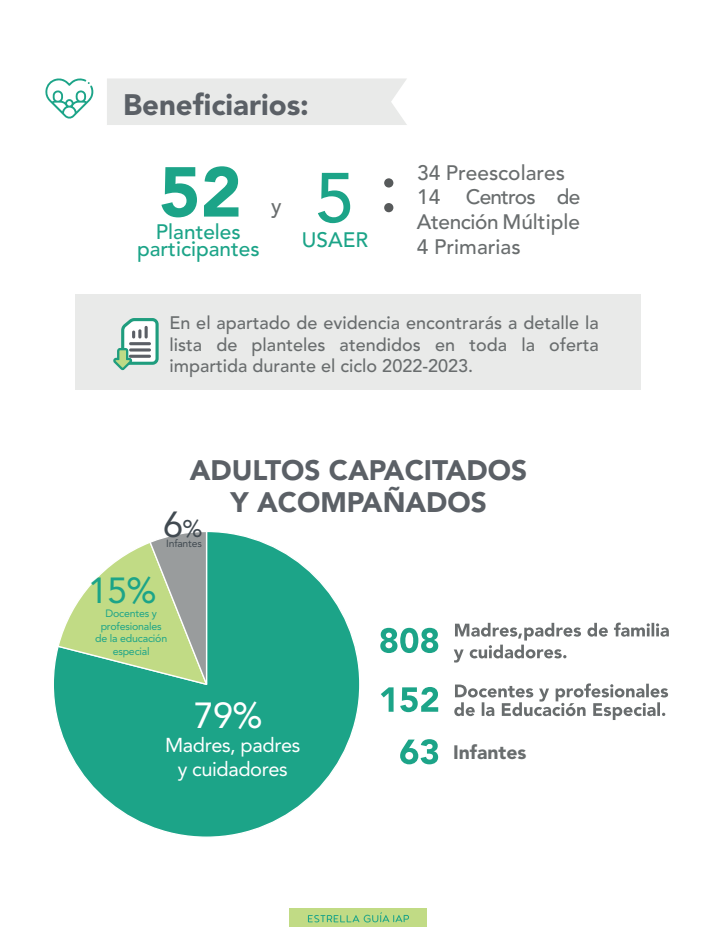
<style>
.page{position:relative;width:717px;height:927px;background:#fff}
.page>*{position:absolute;margin:0;border:0;box-sizing:border-box;transform-origin:0 0}
.t1{font:900 70px "Avenir LT Std";color:#1ca488}
.t2{font:500 70px "Avenir LT Std";color:#1ca488}
.t3{font:500 70px "Avenir LT Std";color:#575a5b}
.t4{font:36px "Avenir LT Std";color:#fff}
.t5{font:36px "Avenir LT Std";color:#1ca488}
.t6{font:36px "Avenir LT Std";color:#414a51}
.t7{font:900 29.6px "Avenir LT Std";color:#5b6066}
.t8{font:900 28px/32px "Avenir LT Std";color:#5b6066;text-align:center}
.t9{font:500 20.8px/24.8px "Avenir LT Std";color:#696d6e}
.t10{font:500 20.8px/16.8px "Avenir LT Std";color:#1ca488;text-align:center}
.t11{font:20px/24px "Avenir LT Std";letter-spacing:-.02em;color:#fff;text-align:center}
.t12{font:900 19.2px "Avenir LT Std";color:#696d6e}
.t13{font:500 18px/21.6px "Avenir LT Std";color:#696d6e;text-align:justify}
.t14{font:10.4px/12.8px "Avenir LT Std";letter-spacing:-.02em;color:#1ca488;text-align:center}
.t15{font:10.4px "Avenir LT Std";letter-spacing:-.02em;color:#414a51}
.s1{font-size:24px}
</style>
<div class="page">
<svg style="left:54px;top:532px;width:306px;height:305px;fill:#1ca488"></svg>
<svg style="left:57px;top:532px;width:150px;height:153px"></svg>
<svg style="left:453px;top:623px;width:215px;height:39px"></svg>
<svg style="left:454px;top:683px;width:213px;height:37px"></svg>
<svg style="left:380px;top:628px;width:58px;height:25px"></svg>
<svg style="left:381px;top:687px;width:57px;height:25px"></svg>
<svg style="left:400px;top:739px;width:38px;height:25px"></svg>
<svg style="left:45px;top:78px;width:48px;height:41px"></svg>
<div style="left:107px;top:78px;width:300px;height:47px;background:#e9eae9"></div>
<div style="left:290px;top:908px;width:137px;height:19px;background:#c1db85"></div>
<svg style="left:308px;top:912px;width:101px;height:10px"></svg>
<div style="left:76px;top:294px;width:565px;height:96px;background:#e9eae9"></div>
<svg style="left:113px;top:318px;width:45px;height:52px"></svg>
<h3 class="t7" style="left:123px;top:87px;width:187px">Beneficiarios:</h3>
<h1 class="t1" style="left:159px;top:150px;width:84px">52</h1>
<p class="t10" style="left:137px;top:224px;width:124px">Planteles participantes</p>
<p class="t9" style="left:271px;top:194px;width:12px">y</p>
<h1 class="t2" style="left:315px;top:158px;width:40px">5</h1>
<p class="t10" style="left:301px;top:232px;width:68px">USAER</p>
<h1 class="t3" style="left:379px;top:147px;width:21px">:</h1>
<p class="t9" style="left:416px;top:161px;width:165px">34 Preescolares<br>14 Centros de<br>Atención Múltiple<br>4 Primarias</p>
<p class="t13" style="left:169px;top:313px;width:430px">En el apartado de evidencia encontrarás a detalle la lista de planteles atendidos en toda la oferta impartida durante el ciclo 2022-2023.</p>
<h3 class="t8" style="left:190px;top:454px;width:339px">ADULTOS CAPACITADOS<br>Y ACOMPAÑADOS</h3>
<h2 class="t6" style="left:163px;top:503px;width:41px">6<span class="s1">%</span></h2>
<p class="t15" style="left:166px;top:537px;width:37px">Infantes</p>
<h2 class="t5" style="left:88px;top:569px;width:70px">15%</h2>
<p class="t14" style="left:95px;top:607px;width:74px">Docentes y profesionales de la educación especial</p>
<h2 class="t4" style="left:193px;top:694px;width:70px">79%</h2>
<p class="t11" style="left:165px;top:733px;width:137px">Madres, padres y cuidadores</p>
<p class="t12" style="left:453px;top:740px;width:75px">Infantes</p>
</div>
